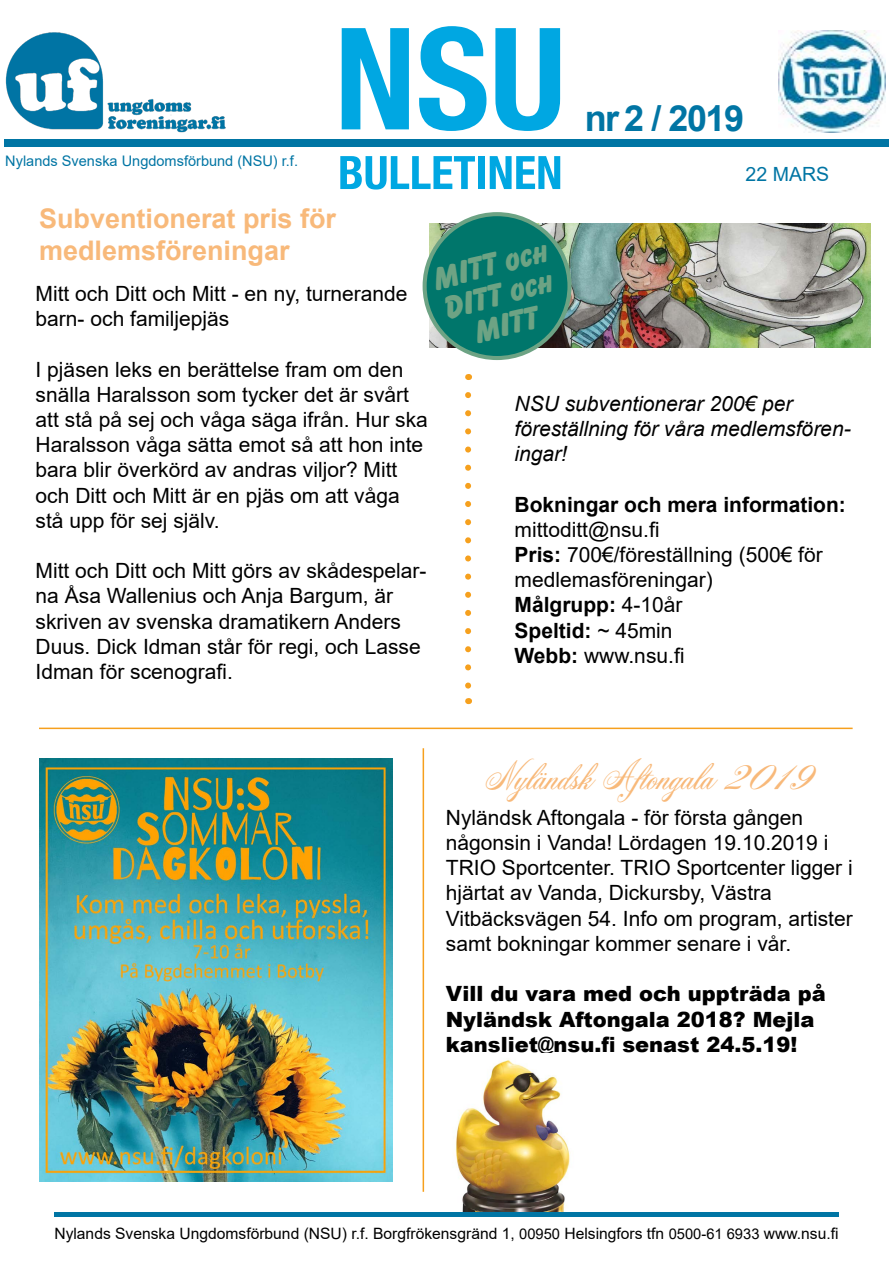
<style>
.page{position:relative;width:893px;height:1263px;background:#fff}
.page>*{position:absolute;margin:0;border:0;box-sizing:border-box;transform-origin:0 0}
.t1{font:39px "Acroterion JF";color:#f8b97a}
.t2{font:700 36px "Arial";letter-spacing:-.04em;color:#0075a4}
.t3{font:700 expanded 34.2px "Balloon SCD";color:#6da384}
.t4{font:700 27px/32.4px "Arial";color:#f8b97a}
.t5{font:21px/25.2px "Arial";color:#000}
.t6{font:900 21px/25.2px "Arial";color:#000}
.t7{font:700 21px/25.2px "Arial";color:#000}
.t8{font:italic 21px/25.2px "Arial";color:#000}
.t9{font:19.5px "Arial";color:#0075a4}
.t10{font:15.6px "Arial";color:#000}
.t11{font:14.55px "Arial";color:#0075a4}
.s1{font-weight:400}
.s2{font-weight:700}
.s3{font-size:14.7px}
</style>
<div class="page">
<img style="left:778px;top:30px;width:108px;height:103px">
<hr style="left:423px;top:748px;width:1px;height:444px;background:#f6a01d">
<img style="left:39px;top:759px;width:353px;height:422px">
<hr style="left:39px;top:728px;width:814px;height:1px;background:#f6a01d">
<img style="left:430px;top:224px;width:441px;height:124px">
<div style="left:425px;top:214px;width:144px;height:144px;background:#00766b;border-radius:50%"></div>
<div style="left:423px;top:212px;width:148px;height:148px;border:4px solid #6da384;border-radius:50%"></div>
<svg style="left:465px;top:395px;width:6px;height:294px"></svg>
<img style="left:455px;top:1060px;width:115px;height:152px">
<div style="left:4px;top:139px;width:885px;height:8px;background:#0075a4"></div>
<hr style="left:54px;top:1212px;width:785px;height:4px;background:#0075a4">
<img style="left:5px;top:32px;width:221px;height:101px">
<svg style="left:340px;top:156px;width:135px;height:34px"></svg>
<div style="left:478px;top:156px;width:7px;height:33px;background:#00a7e2"></div>
<svg style="left:490px;top:156px;width:70px;height:33px"></svg>
<svg style="left:342px;top:28px;width:67px;height:101px"></svg>
<svg style="left:419px;top:26px;width:67px;height:105px"></svg>
<svg style="left:495px;top:28px;width:65px;height:103px"></svg>
<p class="t11" style="left:5px;top:151px;width:294px">Nylands Svenska Ungdomsförbund (NSU) r.f.</p>
<p class="t2" style="left:585px;top:93px;width:161px">nr 2 / 2019</p>
<p class="t9" style="left:746px;top:161px;width:85px">22 MARS</p>
<p class="t4" style="left:39px;top:203px;width:299px">Subventionerat pris för medlemsföreningar</p>
<p class="t3" style="left:429px;top:261px;width:119px;rotate:-15deg">MITT och</p>
<p class="t3" style="left:440px;top:291px;width:112px;rotate:-15deg">DITT och</p>
<p class="t5" style="left:36px;top:281px;width:373px">Mitt och Ditt och Mitt - en ny, turnerande barn- och familjepjäs</p>
<p class="t5" style="left:36px;top:356px;width:394px">I pjäsen leks en berättelse fram om den snälla Haralsson som tycker det är svårt att stå på sej och våga säga ifrån. Hur ska Haralsson våga sätta emot så att hon inte bara blir överkörd av andras viljor? Mitt och Ditt och Mitt är en pjäs om att våga stå upp för sej själv.</p>
<p class="t5" style="left:36px;top:558px;width:392px">Mitt och Ditt och Mitt görs av skådespelar&shy;na Åsa Wallenius och Anja Bargum, är skriven av svenska dramatikern Anders Duus. Dick Idman står för regi, och Lasse Idman för scenografi.</p>
<p class="t3" style="left:471px;top:314px;width:66px;rotate:-15deg">MITT</p>
<p class="t8" style="left:514px;top:391px;width:338px">NSU subventionerar 200€ per föreställning för våra medlemsfören&shy;ingar!</p>
<p class="t7" style="left:514px;top:492px;width:333px">Bokningar och mera information: <span class="s1">mittoditt@nsu.fi</span></p>
<p class="t5" style="left:514px;top:542px;width:310px"><span class="s2">Pris:</span> 700€/föreställning (500€ för medlemasföreningar)</p>
<p class="t7" style="left:514px;top:593px;width:170px">Målgrupp: <span class="s1">4-10år</span></p>
<p class="t7" style="left:514px;top:618px;width:160px">Speltid: <span class="s1">~ 45min</span></p>
<p class="t5" style="left:514px;top:643px;width:171px"><span class="s2">Webb:</span> www.nsu.fi</p>
<p class="t1" style="left:485px;top:751px;width:328px">Nyländsk Aftongala 2019</p>
<p class="t5" style="left:446px;top:805px;width:408px">Nyländsk Aftongala - för första gången någonsin i Vanda! Lördagen 19.10.2019 i TRIO Sportcenter. TRIO Sportcenter ligger i hjärtat av Vanda, Dickursby, Västra</p>
<p class="t5" style="left:446px;top:905px;width:408px">Vitbäcksvägen 54. Info om program, artister samt bokningar kommer senare i vår.</p>
<p class="t6" style="left:446px;top:980px;width:381px">Vill du vara med och uppträda på<br>Nyländsk Aftongala 2018? Mejla kansliet@nsu.fi senast 24.5.19!</p>
<p class="t10" style="left:54px;top:1223px;width:786px">Nylands Svenska Ungdomsförbund (NSU) r.f. Borgfrökensgränd 1, <span class="s3">00950</span> Helsingfors tfn <span class="s3">0500-61 6933</span> www.nsu.fi</p>
</div>
